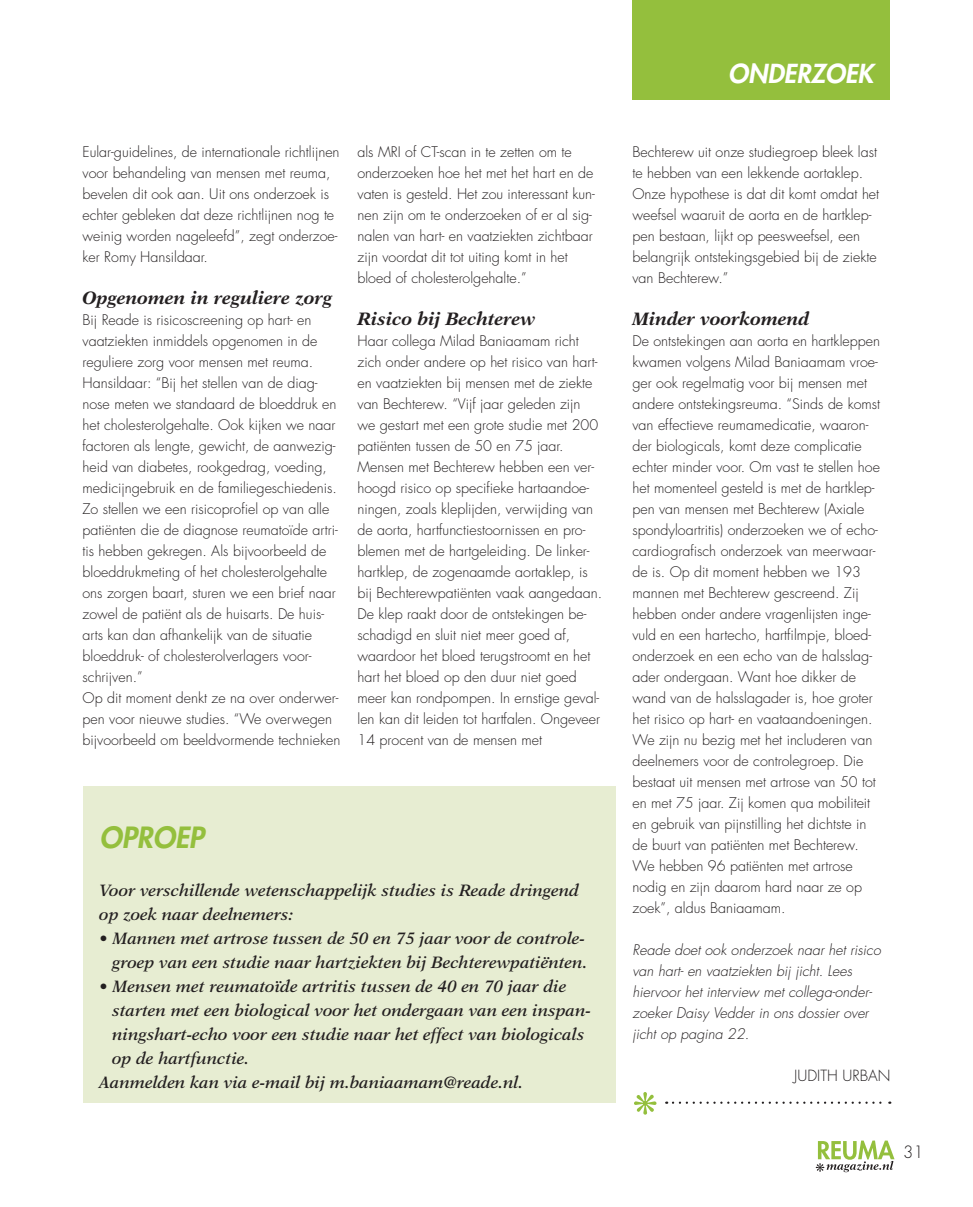
<style>
.page{position:relative;width:973px;height:1207px;background:#fff}
.page>*{position:absolute;margin:0;border:0;box-sizing:border-box;transform-origin:0 0}
.t1{font:italic 800 28.5px "Futura Std";color:#94bf3d}
.t2{font:italic 800 25.5px "Futura Std";color:#fff}
.t3{font:italic 700 18px "New Aster LT Std";color:#231f20}
.t4{font:italic 600 16.5px/24px "New Aster LT Std";color:#231f20}
.t5{font:300 16.5px "Futura Std";color:#231f20}
.t6{font:300 15px "Futura Std";color:#231f20}
.t7{font:300 14.25px/21px "Futura Std";color:#231f20}
.t8{font:italic 300 14.25px/21px "Futura Std";color:#231f20}
</style>
<div class="page">
<div style="left:632px;top:0;width:258px;height:100px;background:#94bf3d"></div>
<svg style="left:816px;top:1140px;width:78px;height:32px"></svg>
<svg style="left:673px;top:1101px;width:217px;height:3px"></svg>
<svg style="left:634px;top:1092px;width:22px;height:22px"></svg>
<div style="left:83px;top:786px;width:532px;height:317px;background:#e7edd2"></div>
<p class="t7" style="left:83px;top:142px;width:259px">Eular-guidelines, de internationale richtlijnen voor behandeling van mensen met reuma, bevelen dit ook aan. Uit ons onderzoek is echter gebleken dat deze richtlijnen nog te weinig worden nageleefd”, zegt onderzoe&shy;ker Romy Hansildaar.</p>
<p class="t3" style="left:83px;top:289px;width:251px">Opgenomen in reguliere zorg</p>
<p class="t7" style="left:83px;top:310px;width:259px">Bij Reade is risicoscreening op hart- en vaatziekten inmiddels opgenomen in de reguliere zorg voor mensen met reuma.<br>Hansildaar: “Bij het stellen van de diag&shy;nose meten we standaard de bloeddruk en het cholesterolgehalte. Ook kijken we naar factoren als lengte, gewicht, de aanwezig&shy;heid van diabetes, rookgedrag, voeding, medicijngebruik en de familiegeschiedenis.<br>Zo stellen we een risicoprofiel op van alle patiënten die de diagnose reumatoïde artri&shy;tis hebben gekregen. Als bijvoorbeeld de bloeddrukmeting of het cholesterolgehalte ons zorgen baart, sturen we een brief naar zowel de patiënt als de huisarts. De huis&shy;arts kan dan afhankelijk van de situatie bloeddruk- of cholesterolverlagers voor&shy;schrijven.”<br>Op dit moment denkt ze na over onderwer&shy;pen voor nieuwe studies. “We overwegen bijvoorbeeld om beeldvormende technieken</p>
<p class="t7" style="left:357px;top:142px;width:239px">als MRI of CT-scan in te zetten om te onderzoeken hoe het met het hart en de vaten is gesteld. Het zou interessant kun&shy;nen zijn om te onderzoeken of er al sig&shy;nalen van hart- en vaatziekten zichtbaar zijn voordat dit tot uiting komt in het bloed of cholesterolgehalte.”</p>
<p class="t3" style="left:357px;top:310px;width:179px">Risico bij Bechterew</p>
<p class="t7" style="left:357px;top:331px;width:246px">Haar collega Milad Baniaamam richt zich onder andere op het risico van hart&shy;en vaatziekten bij mensen met de ziekte van Bechterew. “Vijf jaar geleden zijn<br>we gestart met een grote studie met 200 patiënten tussen de 50 en 75 jaar.<br>Mensen met Bechterew hebben een ver&shy;hoogd risico op specifieke hartaandoe&shy;ningen, zoals kleplijden, verwijding van de aorta, hartfunctiestoornissen en pro&shy;blemen met de hartgeleiding. De linker&shy;hartklep, de zogenaamde aortaklep, is bij Bechterewpatiënten vaak aangedaan.<br>De klep raakt door de ontstekingen be&shy;schadigd en sluit niet meer goed af, waardoor het bloed terugstroomt en het hart het bloed op den duur niet goed meer kan rondpompen. In ernstige geval&shy;len kan dit leiden tot hartfalen. Ongeveer 14 procent van de mensen met</p>
<h1 class="t1" style="left:100px;top:821px;width:106px">OPROEP</h1>
<p class="t4" style="left:100px;top:879px;width:481px">Voor verschillende wetenschappelijk studies is Reade dringend op zoek naar deelnemers:</p>
<p class="t4" style="left:100px;top:927px;width:490px;text-align:right">• Mannen met artrose tussen de 50 en 75 jaar voor de controle&shy;groep van een studie naar hartziekten bij Bechterewpatiënten.</p>
<p class="t4" style="left:100px;top:975px;width:469px">• Mensen met reumatoïde artritis tussen de 40 en 70 jaar die</p>
<p class="t4" style="left:113px;top:999px;width:480px">starten met een biological voor het ondergaan van een inspan-</p>
<p class="t4" style="left:113px;top:1023px;width:474px">ningshart-echo voor een studie naar het effect van biologicals</p>
<p class="t4" style="left:113px;top:1047px;width:139px">op de hartfunctie.</p>
<p class="t4" style="left:100px;top:1071px;width:425px">Aanmelden kan via e-mail bij m.baniaamam@reade.nl.</p>
<h2 class="t2" style="left:728px;top:59px;width:147px">ONDERZOEK</h2>
<p class="t7" style="left:632px;top:142px;width:248px">Bechterew uit onze studiegroep bleek last te hebben van een lekkende aortaklep.<br>Onze hypothese is dat dit komt omdat het weefsel waaruit de aorta en de hartklep&shy;pen bestaan, lijkt op peesweefsel, een belangrijk ontstekingsgebied bij de ziekte van Bechterew.”</p>
<p class="t3" style="left:632px;top:310px;width:178px">Minder voorkomend</p>
<p class="t7" style="left:632px;top:331px;width:249px">De ontstekingen aan aorta en hartkleppen kwamen volgens Milad Baniaamam vroe&shy;ger ook regelmatig voor bij mensen met andere ontstekingsreuma. “Sinds de komst van effectieve reumamedicatie, waaron&shy;der biologicals, komt deze complicatie echter minder voor. Om vast te stellen hoe het momenteel gesteld is met de hartklep&shy;pen van mensen met Bechterew (Axiale spondyloartritis) onderzoeken we of echo&shy;cardiografisch onderzoek van meerwaar&shy;de is. Op dit moment hebben we 193 mannen met Bechterew gescreend. Zij hebben onder andere vragenlijsten inge&shy;vuld en een hartecho, hartfilmpje, bloed&shy;onderzoek en een echo van de halsslag&shy;ader ondergaan. Want hoe dikker de wand van de halsslagader is, hoe groter het risico op hart- en vaataandoeningen.<br>We zijn nu bezig met het includeren van deelnemers voor de controlegroep. Die bestaat uit mensen met artrose van 50 tot en met 75 jaar. Zij komen qua mobiliteit en gebruik van pijnstilling het dichtste in de buurt van patiënten met Bechterew.<br>We hebben 96 patiënten met artrose nodig en zijn daarom hard naar ze op zoek”, aldus Baniaamam.</p>
<p class="t8" style="left:632px;top:940px;width:250px">Reade doet ook onderzoek naar het risico van hart- en vaatziekten bij jicht. Lees hiervoor het interview met collega-onder&shy;zoeker Daisy Vedder in ons dossier over jicht op pagina 22.</p>
<p class="t6" style="left:794px;top:1068px;width:98px">JUDITH URBAN</p>
<p class="t5" style="left:903px;top:1144px;width:22px">31</p>
</div>
